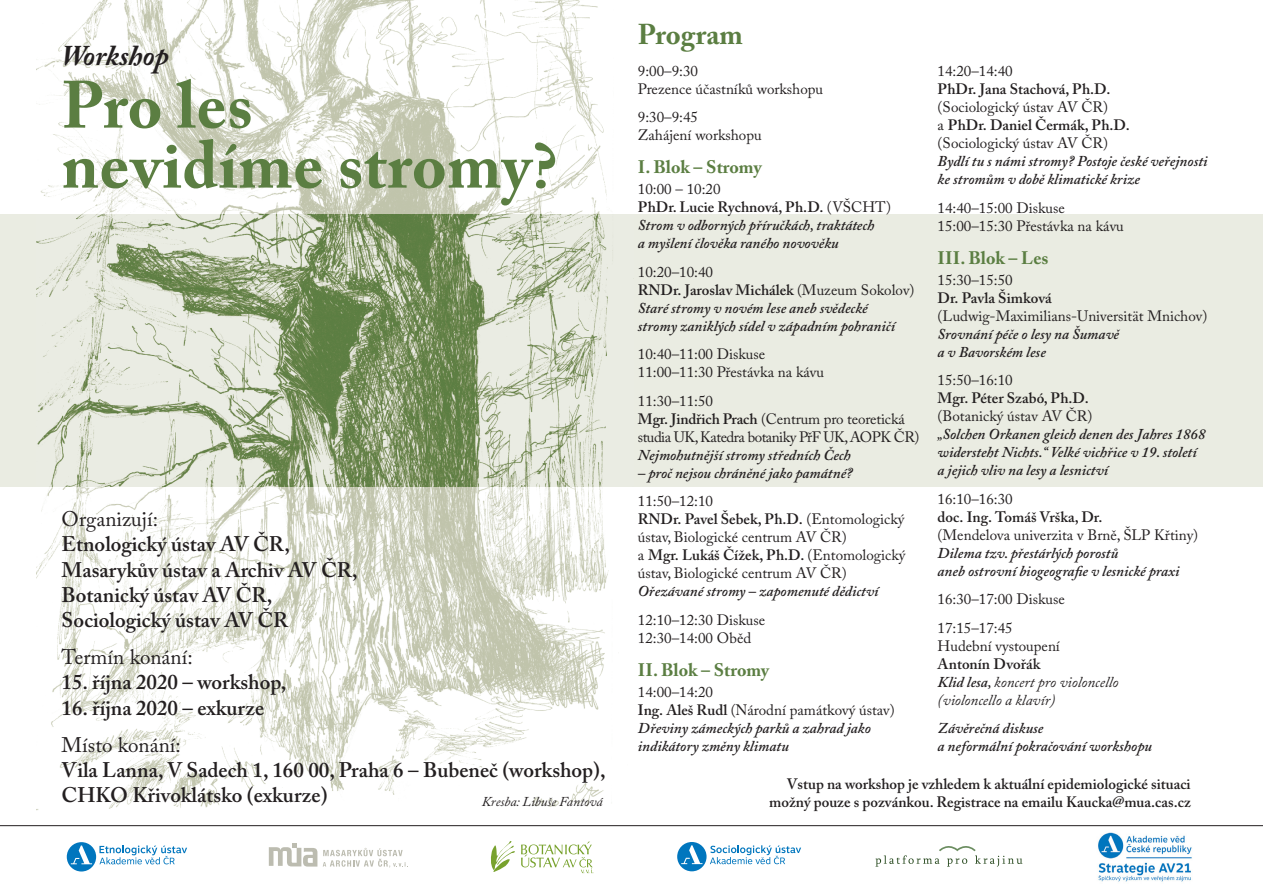
<style>
.page{position:relative;width:1263px;height:893px;background:#fff}
.page>*{position:absolute;margin:0;border:0;box-sizing:border-box;transform-origin:0 0}
.t1{font:700 66px "Adobe Caslon Pro";letter-spacing:.01em;color:#5b7e42}
.t2{font:italic 700 28.5px "Adobe Caslon Pro";color:#231f20}
.t3{font:700 28.5px "Adobe Caslon Pro";color:#5b7e42}
.t4{font:600 21px "Adobe Caslon Pro";color:#231f20}
.t5{font:21px "Adobe Caslon Pro";color:#231f20}
.t6{font:700 18px "Adobe Caslon Pro";color:#5b7e42}
.t7{font:15px/18px "Adobe Caslon Pro";color:#231f20}
.t8{font:italic 600 15px/18px "Adobe Caslon Pro";color:#231f20}
.t9{font:600 15px/18px "Adobe Caslon Pro";color:#231f20}
.t10{font:15px/18px "Adobe Caslon Pro";letter-spacing:-.035em;color:#231f20}
.t11{font:italic 15px/18px "Adobe Caslon Pro";color:#231f20}
.t12{font:italic 13.5px "Adobe Caslon Pro";color:#231f20}
.s1{font-weight:400}
.s2{font-weight:600}
</style>
<div class="page">
<img style="left:36px;top:0;width:597px;height:811px">
<svg style="left:269px;top:843px;width:48px;height:24px"></svg>
<svg style="left:323px;top:848px;width:85px;height:20px"></svg>
<svg style="left:67px;top:842px;width:29px;height:29px"></svg>
<svg style="left:71px;top:845px;width:21px;height:19px"></svg>
<svg style="left:99px;top:845px;width:88px;height:19px"></svg>
<svg style="left:875px;top:846px;width:147px;height:21px"></svg>
<svg style="left:710px;top:845px;width:91px;height:19px"></svg>
<svg style="left:677px;top:842px;width:29px;height:29px"></svg>
<svg style="left:681px;top:845px;width:21px;height:19px"></svg>
<svg style="left:490px;top:841px;width:25px;height:31px"></svg>
<svg style="left:521px;top:842px;width:72px;height:31px"></svg>
<img style="left:1098px;top:832px;width:94px;height:50px">
<hr style="left:0;top:825px;width:1263px;height:1px;background:#231f20">
<div style="left:0;top:215px;width:1263px;height:272px;background:#eaece2"></div>
<img style="left:36px;top:215px;width:577px;height:272px">
<p class="t3" style="left:638px;top:18px;width:106px">Program</p>
<p class="t7" style="left:638px;top:62px;width:62px">9:00–9:30</p>
<p class="t7" style="left:638px;top:80px;width:187px">Prezence účastníků workshopu</p>
<p class="t7" style="left:638px;top:108px;width:62px">9:30–9:45</p>
<p class="t7" style="left:638px;top:126px;width:125px">Zahájení workshopu</p>
<p class="t6" style="left:638px;top:157px;width:125px">I. Blok – Stromy</p>
<p class="t7" style="left:638px;top:180px;width:84px">10:00 – 10:20</p>
<p class="t9" style="left:638px;top:198px;width:255px">PhDr. Lucie Rychnová, Ph.D. <span class="s1">(VŠCHT)</span></p>
<p class="t8" style="left:638px;top:216px;width:238px">Strom v odborných příručkách, traktátech a myšlení člověka raného novověku</p>
<p class="t7" style="left:638px;top:263px;width:77px">10:20–10:40</p>
<p class="t9" style="left:638px;top:281px;width:278px">RNDr. Jaroslav Michálek <span class="s1">(Muzeum Sokolov)</span></p>
<p class="t8" style="left:638px;top:299px;width:259px">Staré stromy v novém lese aneb svědecké stromy zaniklých sídel v západním pohraničí</p>
<p class="t7" style="left:638px;top:345px;width:129px">10:40–11:00 Diskuse</p>
<p class="t7" style="left:638px;top:363px;width:188px">11:00–11:30 Přestávka na kávu</p>
<p class="t7" style="left:638px;top:392px;width:77px">11:30–11:50</p>
<p class="t10" style="left:638px;top:410px;width:283px"><span class="s2">Mgr. Jindřich Prach</span> (Centrum pro teoretická studia UK, Katedra botaniky PřF UK, AOPK ČR)</p>
<p class="t8" style="left:638px;top:446px;width:214px">Nejmohutnější stromy středních Čech</p>
<p class="t8" style="left:638px;top:464px;width:216px">– proč nejsou chráněné jako památné?</p>
<p class="t7" style="left:638px;top:492px;width:77px">11:50–12:10</p>
<p class="t7" style="left:638px;top:510px;width:269px"><span class="s2">RNDr. Pavel Šebek, Ph.D.</span> (Entomologický ústav, Biologické centrum AV ČR)<br>a <span class="s2">Mgr. Lukáš Čížek, Ph.D.</span> (Entomologický ústav, Biologické centrum AV ČR)</p>
<p class="t8" style="left:638px;top:582px;width:242px">Ořezávané stromy – zapomenuté dědictví</p>
<p class="t7" style="left:638px;top:611px;width:129px">12:10–12:30 Diskuse</p>
<p class="t7" style="left:638px;top:629px;width:115px">12:30–14:00 Oběd</p>
<p class="t6" style="left:638px;top:659px;width:133px">II. Blok – Stromy</p>
<p class="t7" style="left:638px;top:683px;width:77px">14:00–14:20</p>
<p class="t7" style="left:638px;top:701px;width:258px"><span class="s2">Ing. Aleš Rudl</span> (Národní památkový ústav)</p>
<p class="t8" style="left:638px;top:719px;width:234px">Dřeviny zámeckých parků a zahrad jako indikátory změny klimatu</p>
<p class="t2" style="left:62px;top:38px;width:109px">Workshop</p>
<p class="t1" style="left:62px;top:66px;width:193px">Pro les</p>
<p class="t1" style="left:62px;top:126px;width:497px">nevidíme stromy?</p>
<p class="t7" style="left:938px;top:62px;width:77px">14:20–14:40</p>
<p class="t7" style="left:938px;top:80px;width:194px"><span class="s2">PhDr. Jana Stachová, Ph.D. </span>(Sociologický ústav AV ČR)<br>a <span class="s2">PhDr. Daniel Čermák, Ph.D. </span>(Sociologický ústav AV ČR)</p>
<p class="t8" style="left:938px;top:152px;width:271px">Bydlí tu s námi stromy? Postoje české veřejnosti ke stromům v době klimatické krize</p>
<p class="t7" style="left:938px;top:199px;width:129px">14:40–15:00 Diskuse</p>
<p class="t7" style="left:938px;top:217px;width:188px">15:00–15:30 Přestávka na kávu</p>
<p class="t6" style="left:938px;top:247px;width:112px">III. Blok – Les</p>
<p class="t7" style="left:938px;top:271px;width:77px">15:30–15:50</p>
<p class="t7" style="left:938px;top:289px;width:271px"><span class="s2">Dr. Pavla Šimková </span>(Ludwig-Maximilians-Universität Mnichov)</p>
<p class="t8" style="left:938px;top:325px;width:183px">Srovnání péče o lesy na Šumavě a v Bavorském lese</p>
<p class="t7" style="left:938px;top:371px;width:77px">15:50–16:10</p>
<p class="t9" style="left:938px;top:389px;width:156px">Mgr. Péter Szabó, Ph.D. <span class="s1">(Botanický ústav AV ČR)</span></p>
<p class="t8" style="left:938px;top:425px;width:269px">„Solchen Orkanen gleich denen des Jahres 1868 widersteht Nichts.“ Velké vichřice v 19. století a jejich vliv na lesy a lesnictví</p>
<p class="t7" style="left:938px;top:490px;width:77px">16:10–16:30</p>
<p class="t9" style="left:938px;top:508px;width:166px">doc. Ing. Tomáš Vrška, Dr.</p>
<p class="t7" style="left:938px;top:526px;width:262px">(Mendelova univerzita v Brně, ŠLP Křtiny)</p>
<p class="t8" style="left:938px;top:544px;width:243px">Dilema tzv. přestárlých porostů<br>aneb ostrovní biogeografie v lesnické praxi</p>
<p class="t7" style="left:938px;top:590px;width:129px">16:30–17:00 Diskuse</p>
<p class="t7" style="left:938px;top:619px;width:77px">17:15–17:45</p>
<p class="t7" style="left:938px;top:637px;width:124px">Hudební vystoupení</p>
<p class="t9" style="left:938px;top:655px;width:104px">Antonín Dvořák</p>
<p class="t11" style="left:938px;top:673px;width:182px"><span class="s2">Klid lesa,</span> koncert pro violoncello (violoncello a klavír)</p>
<p class="t8" style="left:938px;top:719px;width:216px">Závěrečná diskuse<br>a neformální pokračování workshopu</p>
<p class="t9" style="left:787px;top:775px;width:405px">Vstup na workshop je vzhledem k aktuální epidemiologické situaci</p>
<p class="t5" style="left:62px;top:507px;width:98px">Organizují:</p>
<p class="t4" style="left:62px;top:532px;width:230px">Etnologický ústav AV ČR,</p>
<p class="t4" style="left:62px;top:557px;width:298px">Masarykův ústav a Archiv AV ČR,</p>
<p class="t4" style="left:62px;top:582px;width:212px">Botanický ústav AV ČR,</p>
<p class="t4" style="left:62px;top:608px;width:228px">Sociologický ústav AV ČR</p>
<p class="t5" style="left:62px;top:645px;width:133px">Termín konání:</p>
<p class="t4" style="left:62px;top:670px;width:226px">15. října 2020 – workshop,</p>
<p class="t4" style="left:62px;top:695px;width:204px">16. října 2020 – exkurze</p>
<p class="t5" style="left:62px;top:732px;width:121px">Místo konání:</p>
<p class="t4" style="left:62px;top:758px;width:546px">Vila Lanna, V Sadech 1, 160 00, Praha 6 – Bubeneč (workshop),</p>
<p class="t4" style="left:62px;top:783px;width:267px">CHKO Křivoklátsko (exkurze)</p>
<p class="t12" style="left:482px;top:794px;width:123px">Kresba: Libuše Fantová</p>
<p class="t9" style="left:769px;top:793px;width:423px">možný pouze s pozvánkou. Registrace na emailu Kaucka@mua.cas.cz</p>
</div>
